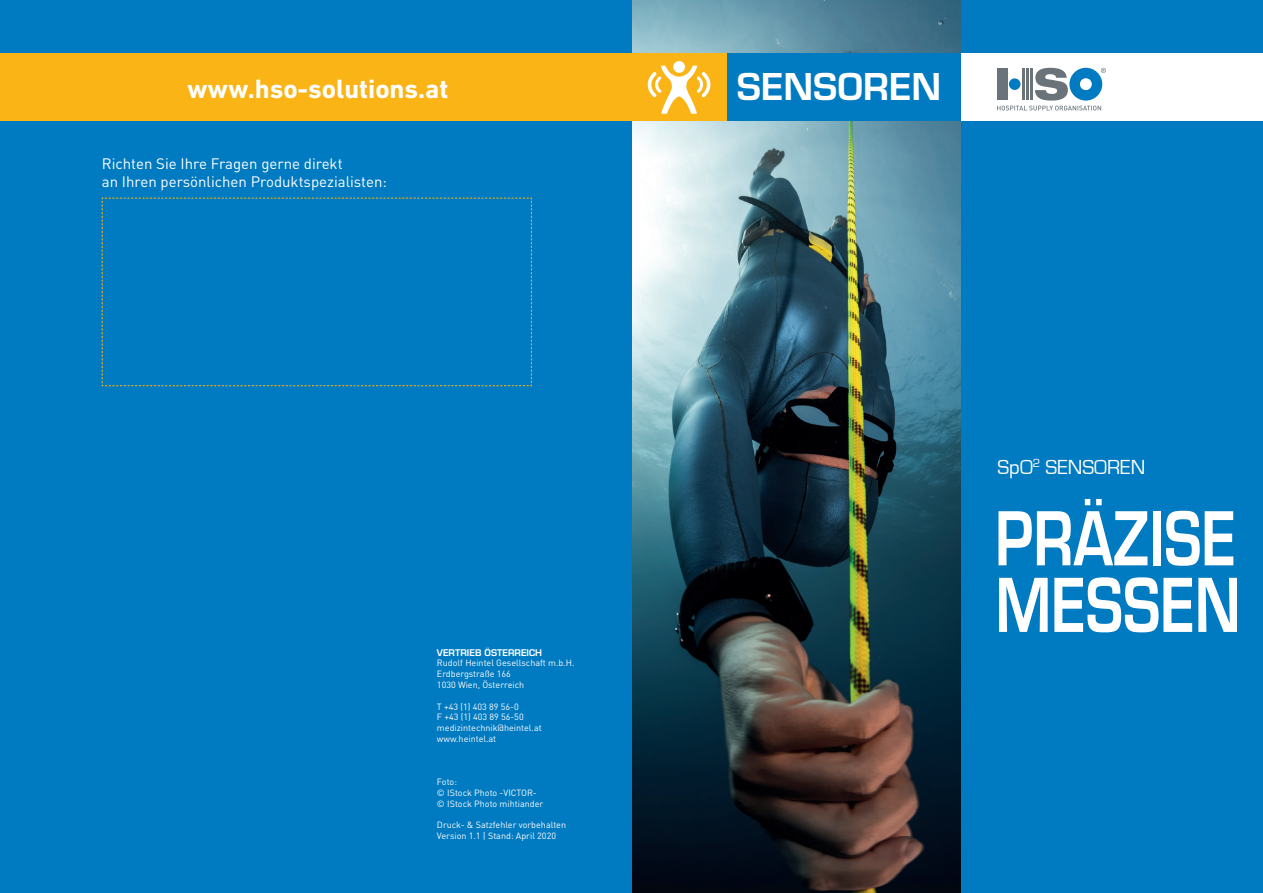
<style>
.page{position:relative;width:1263px;height:893px;background:#fff}
.page>*{position:absolute;margin:0;border:0;box-sizing:border-box;transform-origin:0 0}
.t1{font:600 72.15px/66.6px "Eurostile LT Std";color:#fff;scale:.77 1}
.t2{font:600 36px "Eurostile LT Std";color:#fff}
.t3{font:700 27px "DIN Next LT Pro";color:#fff}
.t4{font:21px "Eurostile";color:#fff}
.t5{font:15px/18px "DINOT";color:#fff}
.t6{font:9px/10.8px "DINOT";color:#fff}
.t7{font:600 9px "Eurostile LT Std";color:#fff}
</style>
<div class="page">
<img style="left:631px;top:0;width:330px;height:893px">
<div style="left:961px;top:0;width:302px;height:893px;background:#007ac0"></div>
<div style="left:640px;top:54px;width:321px;height:67px;background:#007ac0"></div>
<div style="left:631px;top:54px;width:96px;height:67px;background:#fbb416"></div>
<div style="left:961px;top:54px;width:302px;height:67px;background:#fff"></div>
<svg style="left:997px;top:68px;width:109px;height:42px"></svg>
<div style="left:1009px;top:78px;width:11px;height:12px;background:#007ac0;border-radius:50%"></div>
<hr style="left:1022px;top:68px;width:2px;height:32px;background:#697379">
<hr style="left:1026px;top:68px;width:2px;height:32px;background:#697379">
<hr style="left:1030px;top:68px;width:3px;height:32px;background:#697379">
<div style="left:0;top:0;width:631px;height:893px;background:#007ac0"></div>
<div style="left:0;top:53px;width:631px;height:68px;background:#fbb416"></div>
<svg style="left:101px;top:197px;width:431px;height:189px"></svg>
<div style="left:673px;top:61px;width:12px;height:12px;background:#fff;border-radius:50%"></div>
<svg style="left:648px;top:66px;width:62px;height:48px"></svg>
<h3 class="t3" style="left:187px;top:73px;width:263px">www.hso-solutions.at</h3>
<h3 class="t5" style="left:102px;top:154px;width:287px">Richten Sie Ihre Fragen gerne direkt<br>an Ihren persönlichen Produktspezialisten:</h3>
<p class="t7" style="left:437px;top:647px;width:107px">VERTRIEB ÖSTERREICH</p>
<p class="t6" style="left:437px;top:657px;width:139px">Rudolf Heintel Gesellschaft m.b.H.<br>Erdbergstraße 166<br>1030 Wien, Österreich</p>
<p class="t6" style="left:437px;top:701px;width:106px">T +43 (1) 403 89 56-0<br>F +43 (1) 403 89 56-50 medizintechnik@heintel.at www.heintel.at</p>
<p class="t6" style="left:437px;top:776px;width:108px">Foto:<br>© IStock Photo -VICTOR-© IStock Photo mihtiander</p>
<p class="t6" style="left:437px;top:819px;width:131px">Druck- &amp; Satzfehler vorbehalten<br>Version 1.1 | Stand: April 2020</p>
<h2 class="t2" style="left:737px;top:65px;width:206px">SENSOREN</h2>
<h3 class="t4" style="left:997px;top:456px;width:149px">SpO<sup>2</sup> SENSOREN</h3>
<h1 class="t1" style="left:995px;top:505px;width:320px">PRÄZISE<br>MESSEN</h1>
</div>
